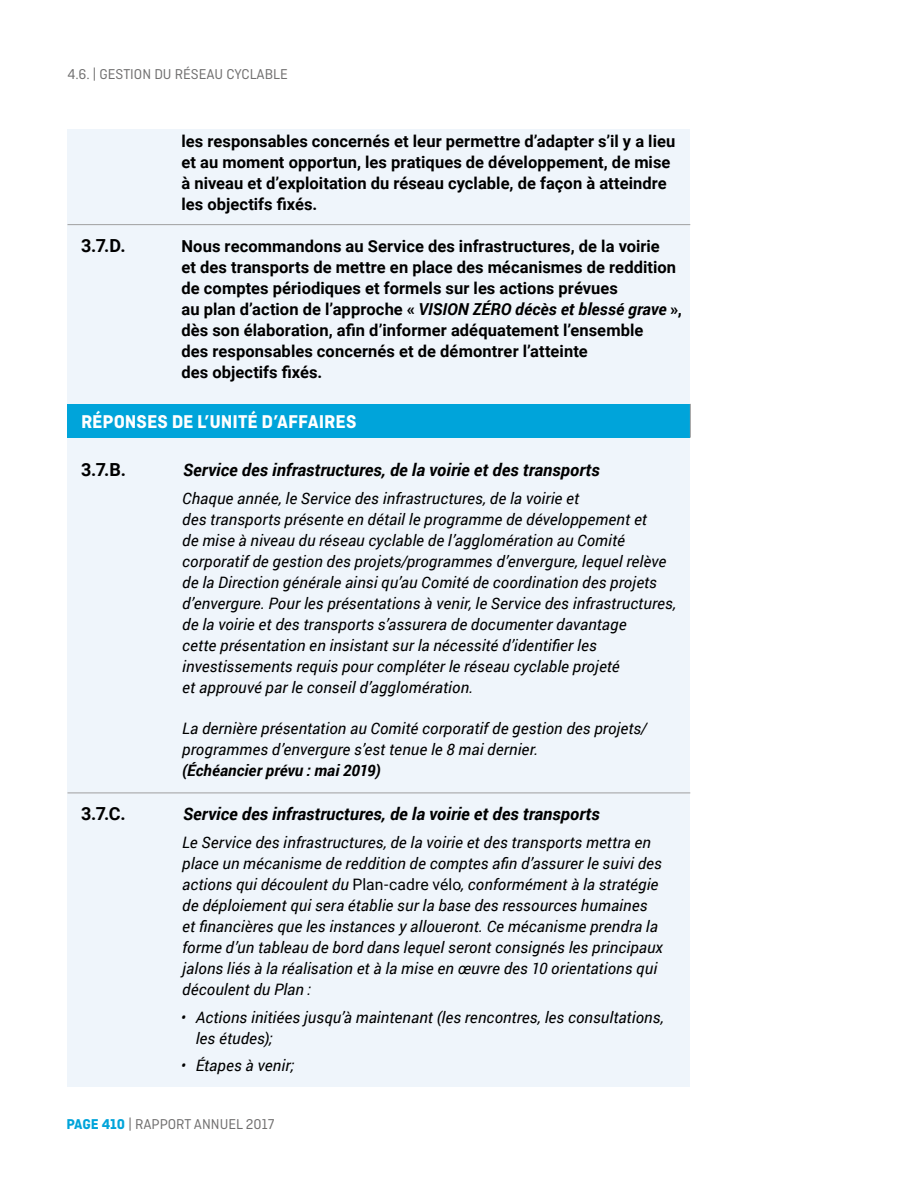
<style>
.page{position:relative;width:918px;height:1188px;background:#fff}
.page>*{position:absolute;margin:0;border:0;box-sizing:border-box;transform-origin:0 0}
.t1{font:700 19.5px "Ciutadella";color:#fff}
.t2{font:700 18px "Roboto";color:#000}
.t3{font:italic 700 17.25px "Roboto";color:#000}
.t4{font:700 16.5px/21px "Roboto";letter-spacing:.005em;color:#000}
.t5{font:italic 15.75px/21px "Roboto";letter-spacing:.005em;color:#000}
.t6{font:italic 700 15.75px "Roboto";letter-spacing:.005em;color:#000}
.t7{font:15px "Ciutadella";color:#706f6f}
.s1{font-style:italic}
.s2{font-style:normal}
.s3{font-weight:700;color:#00a4da}
</style>
<div class="page">
<div style="left:68px;top:130px;width:622px;height:957px;background:#eff5fb"></div>
<div style="left:68px;top:404px;width:622px;height:34px;background:#00a4da"></div>
<hr style="left:690px;top:404px;width:1px;height:34px;background:#9f9f9f">
<hr style="left:68px;top:793px;width:622px;height:1px;background:#9f9f9f">
<hr style="left:68px;top:224px;width:622px;height:1px;background:#9f9f9f">
<p class="t7" style="left:68px;top:66px;width:222px">4.6. | GESTION DU RÉSEAU CYCLABLE</p>
<p class="t4" style="left:182px;top:130px;width:495px">les responsables concernés et leur permettre d’adapter s’il y a lieu et au moment opportun, les pratiques de développement, de mise à niveau et d’exploitation du réseau cyclable, de façon à atteindre les objectifs fixés.</p>
<p class="t2" style="left:81px;top:233px;width:46px">3.7.D.</p>
<p class="t4" style="left:182px;top:235px;width:502px">Nous recommandons au Service des infrastructures, de la voirie<br>et des transports de mettre en place des mécanismes de reddition de comptes périodiques et formels sur les actions prévues<br>au plan d’action de l’approche « <span class="s1">VISION ZÉRO décès et blessé grave</span> », dès son élaboration, afin d’informer adéquatement l’ensemble<br>des responsables concernés et de démontrer l’atteinte<br>des objectifs fixés.</p>
<p class="t1" style="left:81px;top:410px;width:277px">RÉPONSES DE L’UNITÉ D’AFFAIRES</p>
<p class="t2" style="left:81px;top:457px;width:46px">3.7.B.</p>
<p class="t3" style="left:183px;top:458px;width:418px">Service des infrastructures, de la voirie et des transports</p>
<p class="t5" style="left:182px;top:487px;width:495px">Chaque année, le Service des infrastructures, de la voirie et<br>des transports présente en détail le programme de développement et<br>de mise à niveau du réseau cyclable de l’agglomération au Comité corporatif de gestion des projets/programmes d’envergure, lequel relève de la Direction générale ainsi qu’au Comité de coordination des projets d’envergure. Pour les présentations à venir, le Service des infrastructures, de la voirie et des transports s’assurera de documenter davantage<br>cette présentation en insistant sur la nécessité d’identifier les investissements requis pour compléter le réseau cyclable projeté<br>et approuvé par le conseil d’agglomération.</p>
<p class="t5" style="left:182px;top:717px;width:466px">La dernière présentation au Comité corporatif de gestion des projets/ programmes d’envergure s’est tenue le 8 mai dernier.</p>
<p class="t6" style="left:182px;top:759px;width:200px">(Échéancier prévu : mai 2019)</p>
<p class="t2" style="left:81px;top:801px;width:46px">3.7.C.</p>
<p class="t3" style="left:183px;top:802px;width:418px">Service des infrastructures, de la voirie et des transports</p>
<p class="t5" style="left:182px;top:831px;width:482px">Le Service des infrastructures, de la voirie et des transports mettra en place un mécanisme de reddition de comptes afin d’assurer le suivi des actions qui découlent du <span class="s2">Plan-cadre vélo</span>, conformément à la stratégie de déploiement qui sera établie sur la base des ressources humaines et financières que les instances y alloueront. Ce mécanisme prendra la forme d’un tableau de bord dans lequel seront consignés les principaux jalons liés à la réalisation et à la mise en œuvre des 10 orientations qui découlent du Plan :</p>
<p class="t5" style="left:196px;top:1006px;width:470px;text-indent:-15px">• Actions initiées jusqu’à maintenant (les rencontres, les consultations, les études);</p>
<p class="t5" style="left:181px;top:1055px;width:115px">• Étapes à venir;</p>
<p class="t7" style="left:66px;top:1116px;width:210px"><span class="s3">PAGE 410</span> | RAPPORT ANNUEL 2017</p>
</div>
